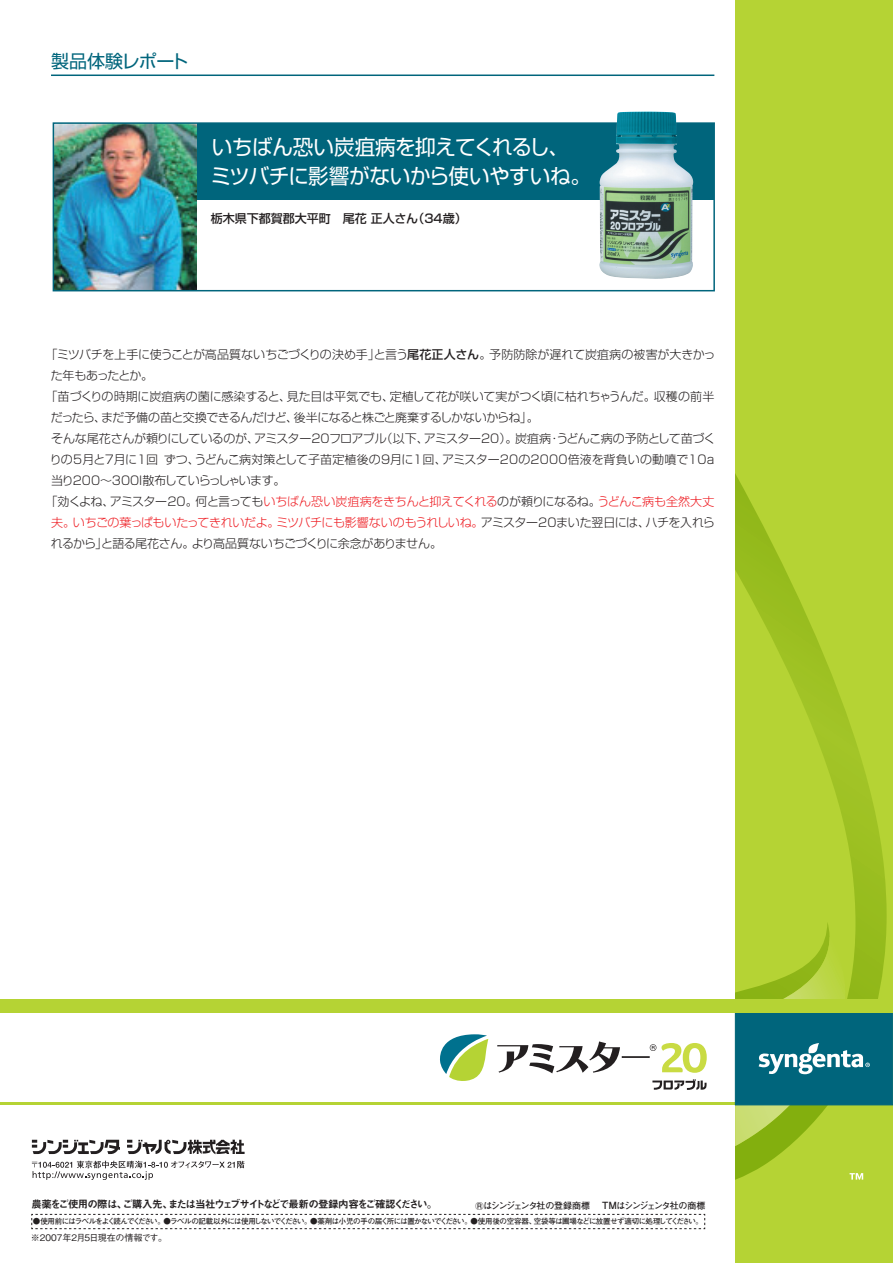
<style>
.page{position:relative;width:893px;height:1263px;background:#fff}
.page>*{position:absolute;margin:0;border:0;box-sizing:border-box;transform-origin:0 0}
.t1{font:21px "Shin Go Pro";letter-spacing:-.02em;color:#fff}
.t2{font:18px "Shin Go Pro";letter-spacing:-.02em;color:#00657c}
.t3{font:300 12px/21px "Shin Go Pro";letter-spacing:-.02em;color:#231f20}
.t4{font:500 12px "Shin Go Pro";color:#231f20}
.t5{font:10.5px "Midashi Go Pro MB31";letter-spacing:-.105em;color:#231f20}
.t6{font:700 9px "Futo Go B101 Pro";letter-spacing:-.135em;color:#231f20}
.t7{font:500 9px "Gothic BBB Pro";letter-spacing:-.03em;color:#231f20}
.t8{font:700 7.5px "Futo Go B101 Pro";letter-spacing:-.085em;color:#231f20}
.s1{font-weight:500}
.s2{color:#ee1d23}
.s3{font-size:10.8px}
.s4{font-size:9.9px}
</style>
<div class="page">
<hr style="left:0;top:1102px;width:893px;height:3px;background:#b5d334">
<div style="left:735px;top:0;width:158px;height:1263px;background:#b5d334"></div>
<svg style="left:735px;top:473px;width:152px;height:707px"></svg>
<svg style="left:849px;top:1173px;width:14px;height:6px"></svg>
<svg style="left:32px;top:1140px;width:88px;height:14px"></svg>
<svg style="left:127px;top:1140px;width:118px;height:14px"></svg>
<svg style="left:32px;top:1161px;width:212px;height:19px"></svg>
<svg style="left:652px;top:1079px;width:55px;height:11px"></svg>
<svg style="left:497px;top:1041px;width:210px;height:32px"></svg>
<svg style="left:440px;top:1034px;width:48px;height:47px"></svg>
<div style="left:735px;top:1000px;width:158px;height:105px;background:#00657c"></div>
<svg style="left:735px;top:936px;width:135px;height:210px"></svg>
<div style="left:0;top:1000px;width:893px;height:13px;background:#b5d334"></div>
<svg style="left:31px;top:1214px;width:674px;height:15px"></svg>
<hr style="left:51px;top:75px;width:663px;height:1px;background:#00657c">
<div style="left:53px;top:123px;width:661px;height:77px;background:#00657c"></div>
<img style="left:56px;top:125px;width:140px;height:163px">
<div style="left:53px;top:122px;width:662px;height:169px;border:2px solid #00657c"></div>
<img style="left:599px;top:112px;width:94px;height:167px">
<p class="t2" style="left:51px;top:47px;width:139px">製品体験レポート</p>
<p class="t1" style="left:212px;top:130px;width:359px">いちばん恐い炭疽病を抑えてくれるし、</p>
<p class="t1" style="left:211px;top:159px;width:382px">ミツバチに影響がないから使いやすいね。</p>
<p class="t4" style="left:211px;top:209px;width:257px">栃木県下都賀郡大平町　尾花 正人さん（34歳）</p>
<p class="t3" style="left:51px;top:343px;width:666px;text-indent:-5px">「ミツバチを上手に使うことが高品質ないちごづくりの決め手」と言う<span class="s1">尾花正人さん</span>。予防防除が遅れて炭疽病の被害が大きかった年もあったとか。</p>
<p class="t3" style="left:51px;top:385px;width:665px;text-indent:-5px">「苗づくりの時期に炭疽病の菌に感染すると、見た目は平気でも、定植して花が咲いて実がつく頃に枯れちゃうんだ。収穫の前半だったら、まだ予備の苗と交換できるんだけど、後半になると株ごと廃棄するしかないからね」。</p>
<p class="t3" style="left:50px;top:427px;width:667px;text-align:justify">そんな尾花さんが頼りにしているのが、アミスター20フロアブル（以下、アミスター20）。炭疽病・うどんこ病の予防として苗づくりの5月と7月に1回 ずつ、うどんこ病対策として子苗定植後の9月に1回、アミスター20の2000倍液を背負いの動噴で10a当り200～300l散布していらっしゃいます。</p>
<p class="t3" style="left:51px;top:490px;width:665px;text-align:justify;text-indent:-5px">「効くよね、アミスター20。何と言っても<span class="s2">いちばん恐い炭疽病をきちんと抑えてくれる</span>のが頼りになるね。<span class="s2">うどんこ病も全然大丈夫。いちごの葉っぱもいたってきれいだよ。ミツバチにも影響ないのもうれしいね。</span>アミスター20まいた翌日には、ハチを入れられるから」と語る尾花さん。より高品質ないちごづくりに余念がありません。</p>
<p class="t5" style="left:31px;top:1196px;width:407px">農薬をご使用の際は、ご購入先、または当社ウェブサイトなどで最新の登録内容をご確認ください。</p>
<p class="t6" style="left:475px;top:1198px;width:232px"><span class="s3">®</span>はシンジェンタ社の登録商標 <span class="s4">TM</span>はシンジェンタ社の商標</p>
<p class="t8" style="left:33px;top:1215px;width:671px">●使用前にはラベルをよく読んでください。●ラベルの記載以外には使用しないでください。●薬剤は小児の手の届く所には置かないでください。●使用後の空容器、空袋等は圃場などに放置せず適切に処理してください。</p>
<p class="t7" style="left:31px;top:1230px;width:138px">※2007年2月5日現在の情報です。</p>
</div>
